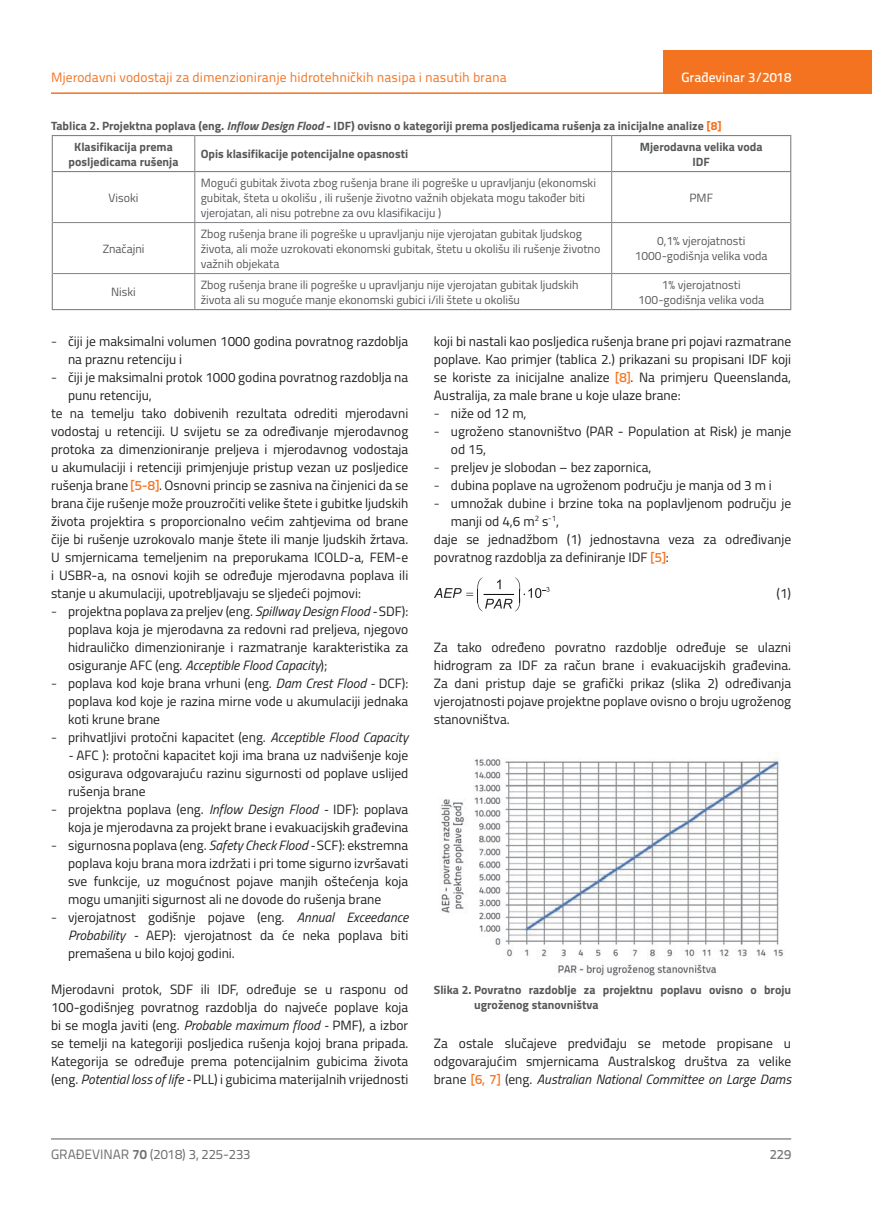
<style>
.page{position:relative;width:872px;height:1212px;background:#fff}
.page>*{position:absolute;margin:0;border:0;box-sizing:border-box;transform-origin:0 0}
.t1{font:13.5px/18px "Titillium";color:#231f20;text-align:justify}
.t2{font:13.5px "Titillium Text 22 L";color:#f47321}
.t3{font:13.5px "Titillium Text 22 L";color:#6c6d70}
.t4{font:500 13.5px "Titillium Text 22 L";color:#fff}
.t5{font:500 13.5px "Titillium Text 22 L";color:#787a7d}
.t6{font:12px/15px "Titillium";color:#57585a}
.t7{font:700 12px/15px "Titillium";color:#57585a;text-align:center}
.s1{font-style:italic}
.s2{color:#f47321}
.s3{font-family:"Titillium Text 22 L";font-weight:300}
.s4{font-family:"Titillium Text 22 L";font-weight:500;color:#f47321}
.s5{font-weight:700}
</style>
<div class="page">
<hr style="left:51px;top:92px;width:821px;height:2px;background:#f47321">
<div style="left:663px;top:50px;width:209px;height:44px;background:#f47321"></div>
<hr style="left:51px;top:1139px;width:740px;height:1px;background:#57585a">
<svg style="left:434px;top:577px;width:115px;height:34px"></svg>
<hr style="left:194px;top:136px;width:1px;height:35px;background:#808285">
<hr style="left:611px;top:136px;width:1px;height:35px;background:#808285">
<hr style="left:194px;top:172px;width:1px;height:50px;background:#808285">
<hr style="left:611px;top:172px;width:1px;height:50px;background:#808285">
<hr style="left:53px;top:222px;width:142px;height:1px;background:#808285">
<hr style="left:195px;top:222px;width:416px;height:1px;background:#808285">
<hr style="left:194px;top:223px;width:1px;height:50px;background:#808285">
<hr style="left:611px;top:222px;width:179px;height:1px;background:#808285">
<hr style="left:611px;top:223px;width:1px;height:50px;background:#808285">
<hr style="left:53px;top:273px;width:142px;height:1px;background:#808285">
<hr style="left:195px;top:273px;width:416px;height:1px;background:#808285">
<hr style="left:194px;top:274px;width:1px;height:35px;background:#808285">
<hr style="left:611px;top:273px;width:179px;height:1px;background:#808285">
<hr style="left:611px;top:274px;width:1px;height:35px;background:#808285">
<hr style="left:52px;top:172px;width:1px;height:51px;background:#808285">
<hr style="left:790px;top:172px;width:1px;height:51px;background:#808285">
<hr style="left:52px;top:223px;width:1px;height:51px;background:#808285">
<hr style="left:790px;top:223px;width:1px;height:51px;background:#808285">
<hr style="left:52px;top:274px;width:1px;height:35px;background:#808285">
<hr style="left:790px;top:274px;width:1px;height:35px;background:#808285">
<hr style="left:52px;top:309px;width:143px;height:1px;background:#808285">
<hr style="left:195px;top:309px;width:416px;height:1px;background:#808285">
<hr style="left:611px;top:309px;width:180px;height:1px;background:#808285">
<hr style="left:52px;top:135px;width:143px;height:1px;background:#808285">
<hr style="left:52px;top:136px;width:1px;height:35px;background:#808285">
<hr style="left:195px;top:135px;width:416px;height:1px;background:#808285">
<hr style="left:611px;top:135px;width:180px;height:1px;background:#808285">
<hr style="left:790px;top:136px;width:1px;height:35px;background:#808285">
<hr style="left:52px;top:171px;width:143px;height:1px;background:#808285">
<hr style="left:195px;top:171px;width:416px;height:1px;background:#808285">
<hr style="left:611px;top:171px;width:180px;height:1px;background:#808285">
<img style="left:441px;top:759px;width:343px;height:217px">
<p class="t2" style="left:51px;top:68px;width:457px">Mjerodavni vodostaji za dimenzioniranje hidrotehničkih nasipa i nasutih brana</p>
<p class="t4" style="left:681px;top:67px;width:111px">Građevinar 3/2018</p>
<p class="t7" style="left:51px;top:117px;width:672px">Tablica 2. Projektna poplava (eng. <span class="s1">Inflow Design Flood</span> - IDF) ovisno o kategoriji prema posljedicama rušenja za inicijalne analize <span class="s2">[8]</span></p>
<p class="t7" style="left:69px;top:138px;width:111px">Klasifikacija prema posljedicama rušenja</p>
<p class="t7" style="left:201px;top:146px;width:209px">Opis klasifikacije potencijalne opasnosti</p>
<p class="t7" style="left:640px;top:138px;width:124px">Mjerodavna velika voda<br>IDF</p>
<p class="t6" style="left:109px;top:189px;width:31px">Visoki</p>
<p class="t6" style="left:201px;top:174px;width:397px">Mogući gubitak života zbog rušenja brane ili pogreške u upravljanju (ekonomski gubitak, šteta u okolišu , ili rušenje životno važnih objekata mogu također biti vjerojatan, ali nisu potrebne za ovu klasifikaciju )</p>
<p class="t6" style="left:689px;top:189px;width:25px">PMF</p>
<p class="t6" style="left:103px;top:240px;width:43px">Značajni</p>
<p class="t6" style="left:201px;top:225px;width:401px">Zbog rušenja brane ili pogreške u upravljanju nije vjerojatan gubitak ljudskog života, ali može uzrokovati ekonomski gubitak, štetu u okolišu ili rušenje životno važnih objekata</p>
<p class="t6" style="left:635px;top:233px;width:134px;text-align:center">0,1% vjerojatnosti<br>1000-godišnja velika voda</p>
<p class="t6" style="left:111px;top:284px;width:26px">Niski</p>
<p class="t6" style="left:201px;top:276px;width:379px">Zbog rušenja brane ili pogreške u upravljanju nije vjerojatan gubitak ljudskih života ali su moguće manje ekonomski gubici i/ili štete u okolišu</p>
<p class="t6" style="left:638px;top:276px;width:128px;text-align:center">1% vjerojatnosti<br>100-godišnja velika voda</p>
<p class="t1" style="left:68px;top:331px;width:342px;text-indent:-17px"><span class="s3">-</span> čiji je maksimalni volumen 1000 godina povratnog razdoblja na praznu retenciju i</p>
<p class="t1" style="left:51px;top:367px;width:359px"><span class="s3">-</span> čiji je maksimalni protok 1000 godina povratnog razdoblja na</p>
<p class="t1" style="left:68px;top:385px;width:85px">punu retenciju,</p>
<p class="t1" style="left:51px;top:403px;width:359px">te na temelju tako dobivenih rezultata odrediti mjerodavni</p>
<p class="t1" style="left:51px;top:421px;width:359px">vodostaj u retenciji. U svijetu se za određivanje mjerodavnog</p>
<p class="t1" style="left:51px;top:439px;width:359px">protoka za dimenzioniranje preljeva i mjerodavnog vodostaja</p>
<p class="t1" style="left:51px;top:457px;width:359px">u akumulaciji i retenciji primjenjuje pristup vezan uz posljedice</p>
<p class="t1" style="left:51px;top:475px;width:359px">rušenja brane <span class="s4">[5-8]</span>. Osnovni princip se zasniva na činjenici da se</p>
<p class="t1" style="left:51px;top:493px;width:359px">brana čije rušenje može prouzročiti velike štete i gubitke ljudskih</p>
<p class="t1" style="left:51px;top:511px;width:359px">života projektira s proporcionalno većim zahtjevima od brane</p>
<p class="t1" style="left:51px;top:529px;width:359px">čije bi rušenje uzrokovalo manje štete ili manje ljudskih žrtava.</p>
<p class="t1" style="left:51px;top:547px;width:359px">U smjernicama temeljenim na preporukama ICOLD-a, FEM-e</p>
<p class="t1" style="left:51px;top:565px;width:359px">i USBR-a, na osnovi kojih se određuje mjerodavna poplava ili</p>
<p class="t1" style="left:51px;top:583px;width:311px">stanje u akumulaciji, upotrebljavaju se sljedeći pojmovi:</p>
<p class="t1" style="left:68px;top:601px;width:342px;text-indent:-17px"><span class="s3">-</span> projektna poplava za preljev (eng. <span class="s1">Spillway Design Flood -</span> SDF): poplava koja je mjerodavna za redovni rad preljeva, njegovo hidrauličko dimenzioniranje i razmatranje karakteristika za osiguranje AFC (eng. <span class="s1">Acceptible Flood Capacity</span>);</p>
<p class="t1" style="left:68px;top:673px;width:342px;text-indent:-17px"><span class="s3">-</span> poplava kod koje brana vrhuni (eng. <span class="s1">Dam Crest Flood -</span> DCF): poplava kod koje je razina mirne vode u akumulaciji jednaka koti krune brane</p>
<p class="t1" style="left:51px;top:728px;width:359px"><span class="s3">-</span> prihvatljivi protočni kapacitet (eng. <span class="s1">Acceptible Flood Capacity</span></p>
<p class="t1" style="left:68px;top:746px;width:342px"><span class="s1">-</span> AFC ): protočni kapacitet koji ima brana uz nadvišenje koje osigurava odgovarajuću razinu sigurnosti od poplave uslijed rušenja brane</p>
<p class="t1" style="left:51px;top:800px;width:359px;text-align:right"><span class="s3">-</span> projektna poplava (eng. <span class="s1">Inflow Design Flood -</span> IDF): poplava koja je mjerodavna za projekt brane i evakuacijskih građevina</p>
<p class="t1" style="left:68px;top:836px;width:342px;text-indent:-17px"><span class="s3">-</span> sigurnosna poplava (eng. <span class="s1">Safety Check Flood -</span> SCF): ekstremna poplava koju brana mora izdržati i pri tome sigurno izvršavati sve funkcije, uz mogućnost pojave manjih oštećenja koja mogu umanjiti sigurnost ali ne dovode do rušenja brane</p>
<p class="t1" style="left:68px;top:908px;width:342px;text-indent:-17px"><span class="s3">-</span> vjerojatnost godišnje pojave (eng. <span class="s1">Annual Exceedance Probability -</span> AEP): vjerojatnost da će neka poplava biti premašena u bilo kojoj godini.</p>
<p class="t1" style="left:51px;top:980px;width:359px">Mjerodavni protok, SDF ili IDF, određuje se u rasponu od 100-godišnjeg povratnog razdoblja do najveće poplave koja bi se mogla javiti (eng. <span class="s1">Probable maximum flood -</span> PMF), a izbor se temelji na kategoriji posljedica rušenja kojoj brana pripada.<br>Kategorija se određuje prema potencijalnim gubicima života (eng. <span class="s1">Potential loss of life -</span> PLL) i gubicima materijalnih vrijednosti</p>
<p class="t1" style="left:434px;top:331px;width:359px">koji bi nastali kao posljedica rušenja brane pri pojavi razmatrane poplave. Kao primjer (tablica 2.) prikazani su propisani IDF koji se koriste za inicijalne analize <span class="s4">[8]</span>. Na primjeru Queenslanda, Australija, za male brane u koje ulaze brane:</p>
<p class="t1" style="left:434px;top:403px;width:94px"><span class="s3">-</span> niže od 12 m,</p>
<p class="t1" style="left:451px;top:421px;width:342px;text-indent:-17px"><span class="s3">-</span> ugroženo stanovništvo (PAR - Population at Risk) je manje od 15,</p>
<p class="t1" style="left:434px;top:457px;width:219px"><span class="s3">-</span> preljev je slobodan – bez zapornica,</p>
<p class="t1" style="left:434px;top:475px;width:339px"><span class="s3">-</span> dubina poplave na ugroženom području je manja od 3 m i</p>
<p class="t1" style="left:434px;top:493px;width:359px"><span class="s3">-</span> umnožak dubine i brzine toka na poplavljenom području je</p>
<p class="t1" style="left:451px;top:511px;width:110px">manji od 4,6 m<sup>2</sup> s<sup>-1</sup>,</p>
<p class="t1" style="left:434px;top:529px;width:359px">daje se jednadžbom (1) jednostavna veza za određivanje</p>
<p class="t1" style="left:434px;top:547px;width:236px">povratnog razdoblja za definiranje IDF <span class="s4">[5]</span>:</p>
<p class="t1" style="left:776px;top:583px;width:16px">(1)</p>
<p class="t1" style="left:434px;top:638px;width:359px">Za tako određeno povratno razdoblje određuje se ulazni hidrogram za IDF za račun brane i evakuacijskih građevina.<br>Za dani pristup daje se grafički prikaz (slika 2) određivanja vjerojatnosti pojave projektne poplave ovisno o broju ugroženog stanovništva.</p>
<p class="t7" style="left:474px;top:982px;width:318px;text-align:left;text-indent:-40px">Slika 2. Povratno razdoblje za projektnu poplavu ovisno o broju ugroženog stanovništva</p>
<p class="t1" style="left:434px;top:1034px;width:359px">Za ostale slučajeve predviđaju se metode propisane u odgovarajućim smjernicama Australskog društva za velike brane <span class="s4">[6, 7]</span> (eng. <span class="s1">Australian National Committee on Large Dams</span></p>
<p class="t3" style="left:51px;top:1144px;width:201px">GRAĐEVINAR <span class="s5">70</span> (2018) 3, 225-233</p>
<p class="t5" style="left:769px;top:1144px;width:23px">229</p>
</div>
